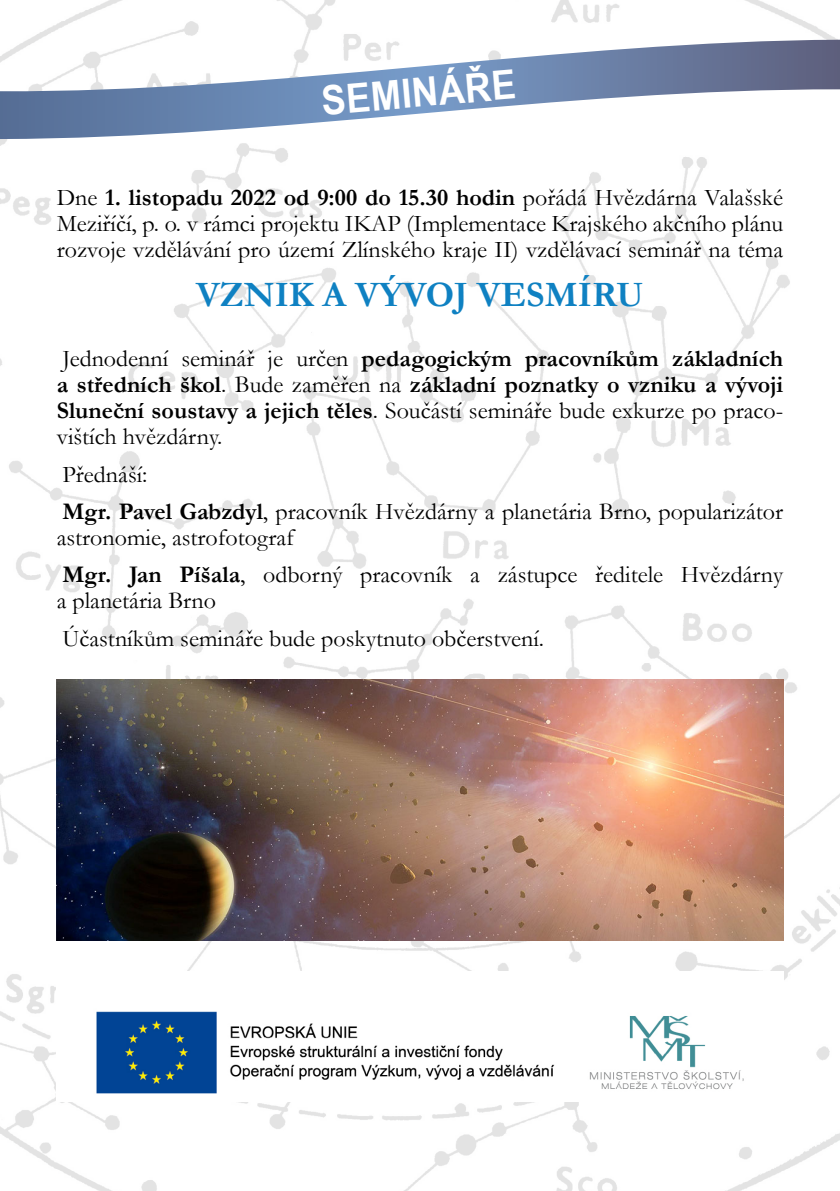
<style>
.page{position:relative;width:840px;height:1191px;background:#fff}
.page>*{position:absolute;margin:0;border:0;box-sizing:border-box;transform-origin:0 0}
.t1{font:700 40.2px "Arial Narrow";color:#fff;scale:1.1 1}
.t2{font:700 36px "Garamond";color:#0f81c2}
.t3{font:24px/37.4px "Garamond";color:#000}
.t4{font:700 24px/26px "Garamond";color:#000;text-align:justify}
.s1{font-weight:700}
.s2{font-weight:400}
</style>
<div class="page">
<img style="left:0;top:0;width:839px;height:1191px">
<svg style="left:0;top:40px;width:839px;height:99px"></svg>
<img style="left:57px;top:971px;width:725px;height:130px">
<img style="left:57px;top:679px;width:725px;height:261px">
<h1 class="t1" style="left:319px;top:71px;width:178px;rotate:-5deg">SEMINÁŘE</h1>
<p class="t3" style="left:57px;top:184px;width:727px;line-height:26px;text-align:justify">Dne <span class="s1">1. listopadu 2022 od 9:00 do 15.30 hodin</span> pořádá Hvězdárna Valašské Meziříčí, p. o. v rámci projektu IKAP (Implementace Krajského akčního plánu rozvoje vzdělávání pro území Zlínského kraje II) vzdělávací seminář na téma</p>
<h2 class="t2" style="left:196px;top:270px;width:449px">VZNIK A VÝVOJ VESMÍRU</h2>
<p class="t4" style="left:57px;top:346px;width:727px"><span class="s2">Jednodenní seminář je určen</span> pedagogickým pracovníkům základních a středních škol<span class="s2">. Bude zaměřen na</span> základní poznatky o vzniku a vývoji Sluneční soustavy a jejich těles<span class="s2">. Součástí semináře bude exkurze po praco&shy;vištích hvězdárny.</span></p>
<p class="t3" style="left:62px;top:454px;width:721px">Přednáší:<br><span class="s1">Mgr. Pavel Gabzdyl</span>, pracovník Hvězdárny a planetária Brno, popularizátor</p>
<p class="t3" style="left:57px;top:518px;width:727px">astronomie, astrofotograf<br><span class="s1">Mgr. Jan Píšala</span>, odborný pracovník a zástupce ředitele Hvězdárny</p>
<p class="t3" style="left:57px;top:581px;width:488px">a planetária Brno<br>Účastníkům semináře bude poskytnuto občerstvení.</p>
</div>
